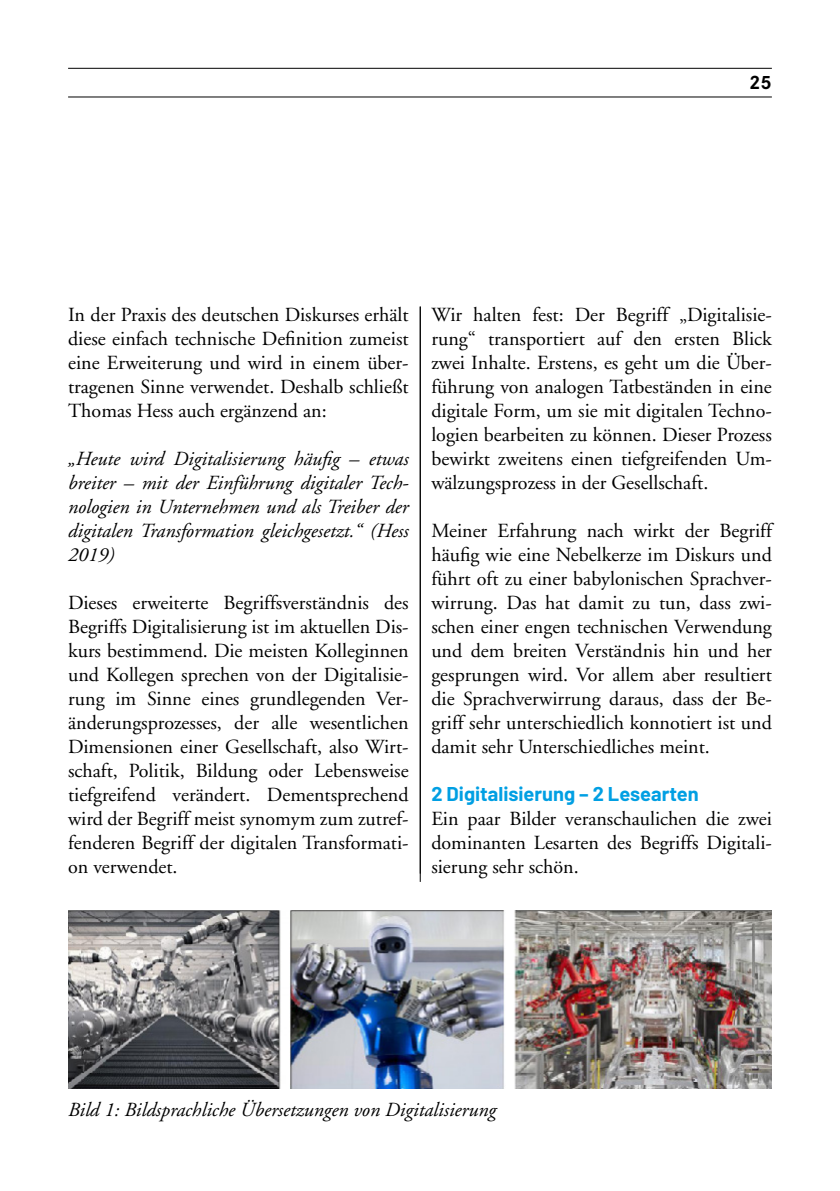
<style>
.page{position:relative;width:840px;height:1191px;background:#fff}
.page>*{position:absolute;margin:0;border:0;box-sizing:border-box;transform-origin:0 0}
.t1{font:20px/24px "Adobe Garamond";color:#000;text-align:justify}
.t2{font:italic 20px/24px "Adobe Garamond";color:#000;text-align:justify}
.t3{font:700 20px "Barlow";color:#009fe3}
.t4{font:700 20px "Corporate S";color:#000}
</style>
<div class="page">
<hr style="left:68px;top:68px;width:703px;height:1px;background:#000">
<hr style="left:68px;top:97px;width:703px;height:1px;background:#000">
<hr style="left:419px;top:306px;width:1px;height:576px;background:#000">
<img style="left:68px;top:910px;width:703px;height:179px">
<p class="t4" style="left:748px;top:71px;width:24px">25</p>
<p class="t1" style="left:68px;top:303px;width:342px">In der Praxis des deutschen Diskurses erhält diese einfach technische Definition zumeist eine Erweiterung und wird in einem über&shy;tragenen Sinne verwendet. Deshalb schließt Thomas Hess auch ergänzend an:</p>
<p class="t2" style="left:68px;top:447px;width:342px">„Heute wird Digitalisierung häufig – etwas breiter – mit der Einführung digitaler Tech&shy;nologien in Unternehmen und als Treiber der digitalen Transformation gleichgesetzt.“ (Hess 2019)</p>
<p class="t1" style="left:68px;top:591px;width:342px">Dieses erweiterte Begriffsverständnis des Begriffs Digitalisierung ist im aktuellen Dis&shy;kurs bestimmend. Die meisten Kolleginnen und Kollegen sprechen von der Digitalisie&shy;rung im Sinne eines grundlegenden Ver&shy;änderungsprozesses, der alle wesentlichen Dimensionen einer Gesellschaft, also Wirt&shy;schaft, Politik, Bildung oder Lebensweise tiefgreifend verändert. Dementsprechend wird der Begriff meist synomym zum zutref&shy;fenderen Begriff der digitalen Transformati&shy;on verwendet.</p>
<p class="t1" style="left:431px;top:303px;width:342px">Wir halten fest: Der Begriff „Digitalisie&shy;rung“ transportiert auf den ersten Blick zwei Inhalte. Erstens, es geht um die Über&shy;führung von analogen Tatbeständen in eine digitale Form, um sie mit digitalen Techno&shy;logien bearbeiten zu können. Dieser Prozess bewirkt zweitens einen tiefgreifenden Um&shy;wälzungsprozess in der Gesellschaft.</p>
<p class="t1" style="left:431px;top:519px;width:342px">Meiner Erfahrung nach wirkt der Begriff häufig wie eine Nebelkerze im Diskurs und führt oft zu einer babylonischen Sprachver&shy;wirrung. Das hat damit zu tun, dass zwi&shy;schen einer engen technischen Verwendung und dem breiten Verständnis hin und her gesprungen wird. Vor allem aber resultiert die Sprachverwirrung daraus, dass der Be&shy;griff sehr unterschiedlich konnotiert ist und damit sehr Unterschiedliches meint.</p>
<p class="t3" style="left:431px;top:779px;width:269px">2 Digitalisierung – 2 Lesearten</p>
<p class="t1" style="left:431px;top:807px;width:342px">Ein paar Bilder veranschaulichen die zwei dominanten Lesarten des Begriffs Digitali&shy;sierung sehr schön.</p>
<p class="t2" style="left:68px;top:1098px;width:429px">Bild 1: Bildsprachliche Übersetzungen von Digitalisierung</p>
</div>
